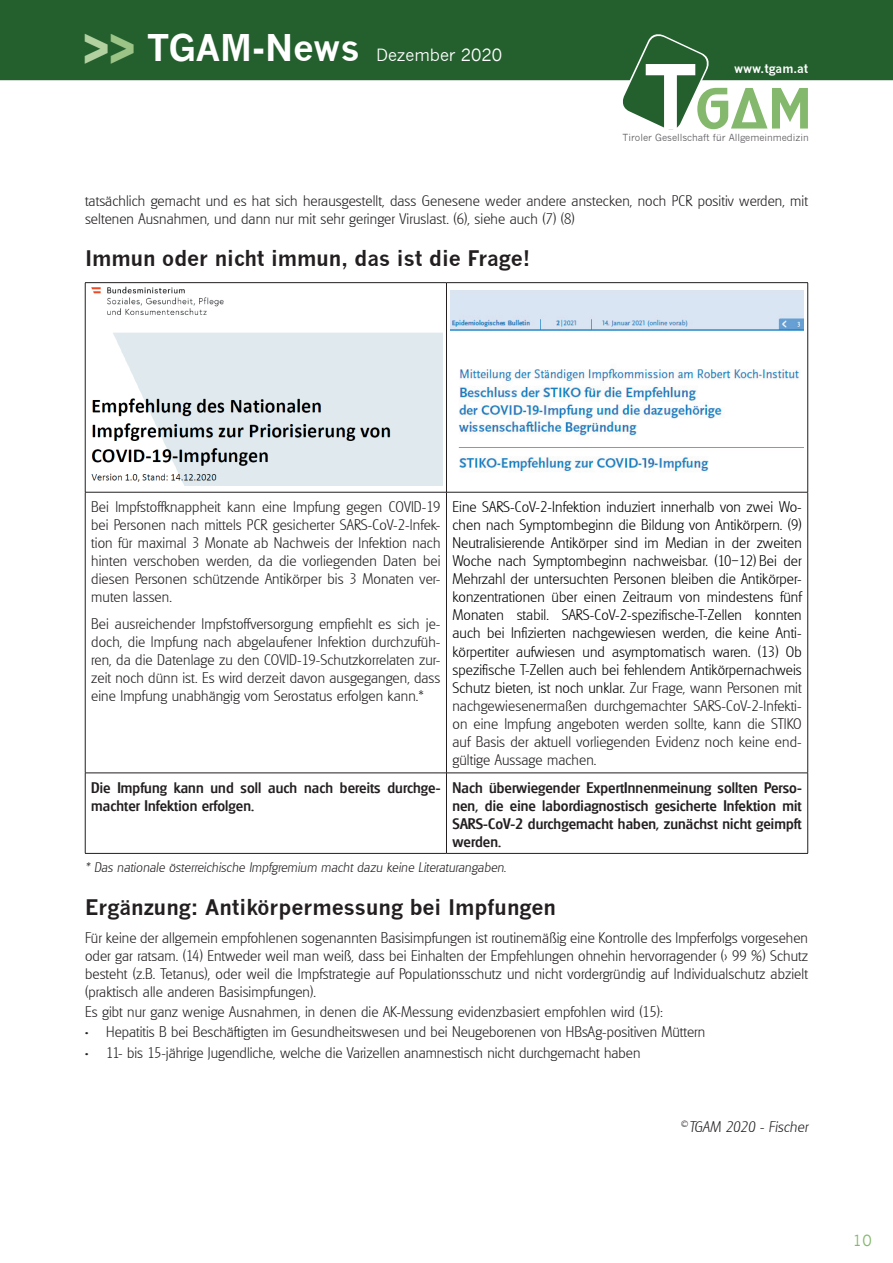
<style>
.page{position:relative;width:893px;height:1263px;background:#fff}
.page>*{position:absolute;margin:0;border:0;box-sizing:border-box;transform-origin:0 0}
.t1{font:700 87.6px "News Gothic";color:#fff}
.t2{font:700 21px "News Gothic";color:#231f20}
.t3{font:16.5px "News Gothic";color:#fff}
.t4{font:200 15px/18px "Glasgow";letter-spacing:.005em;color:#231f20;text-align:justify}
.t5{font:200 15px/18px "Glasgow";letter-spacing:.005em;color:#000001;text-align:justify}
.t6{font:500 15px/18px "Glasgow";letter-spacing:.005em;color:#231f20}
.t7{font:italic 200 15px "Glasgow";letter-spacing:.005em;color:#231f20}
.t8{font:15px "News Gothic";color:#84b86c}
.t9{font:italic 200 13.5px "Glasgow";letter-spacing:.005em;color:#231f20}
.t10{font:700 12px "News Gothic";color:#fff}
.t11{font:9.6px "News Gothic";letter-spacing:-.005em;color:#636366}
.s1{font-family:"Helvetica Neue LT Pro";font-weight:900;font-stretch:condensed;font-size:56.25px;color:#b3d1a0}
.s2{font-family:"Helvetica Neue LT Pro";font-weight:900;font-stretch:condensed;font-size:56.25px;color:#9cc486}
.s3{font-weight:700;font-size:36px}
.s4{color:#231f20}
.s5{font-weight:600}
</style>
<div class="page">
<div style="left:0;top:0;width:893px;height:80px;background:#245f2e"></div>
<svg style="left:617px;top:34px;width:191px;height:96px"></svg>
<hr style="left:85px;top:282px;width:361px;height:1px;background:#231f20">
<hr style="left:85px;top:283px;width:1px;height:209px;background:#231f20">
<hr style="left:446px;top:282px;width:362px;height:1px;background:#231f20">
<hr style="left:446px;top:283px;width:1px;height:209px;background:#231f20">
<hr style="left:807px;top:283px;width:1px;height:209px;background:#231f20">
<hr style="left:85px;top:492px;width:361px;height:1px;background:#231f20">
<hr style="left:85px;top:492px;width:1px;height:281px;background:#231f20">
<hr style="left:446px;top:492px;width:362px;height:1px;background:#231f20">
<hr style="left:446px;top:492px;width:1px;height:281px;background:#231f20">
<hr style="left:807px;top:492px;width:1px;height:281px;background:#231f20">
<hr style="left:85px;top:773px;width:361px;height:1px;background:#231f20">
<hr style="left:85px;top:773px;width:1px;height:80px;background:#231f20">
<hr style="left:446px;top:773px;width:362px;height:1px;background:#231f20">
<hr style="left:446px;top:773px;width:1px;height:80px;background:#231f20">
<hr style="left:807px;top:773px;width:1px;height:80px;background:#231f20">
<hr style="left:85px;top:853px;width:361px;height:1px;background:#231f20">
<hr style="left:446px;top:853px;width:362px;height:1px;background:#231f20">
<img style="left:91px;top:286px;width:351px;height:200px">
<img style="left:451px;top:290px;width:353px;height:182px">
<p class="t3" style="left:83px;top:46px;width:421px"><span class="s1">&gt;</span><span class="s2">&gt;</span> <span class="s3">TGAM-News</span> Dezember 2020</p>
<h1 class="t1" style="left:643px;top:44px;width:57px">T</h1>
<p class="t10" style="left:734px;top:61px;width:76px">www.tgam.at</p>
<p class="t11" style="left:622px;top:132px;width:188px">Tiroler Gesellschaft für Allgemeinmedizin</p>
<p class="t4" style="left:85px;top:191px;width:724px">tatsächlich gemacht und es hat sich herausgestellt, dass Genesene weder andere anstecken, noch PCR positiv werden, mit seltenen Ausnahmen, und dann nur mit sehr geringer Viruslast. (6), siehe auch (7) (8)</p>
<h2 class="t2" style="left:85px;top:245px;width:447px">Immun oder nicht immun, das ist die Frage!</h2>
<p class="t4" style="left:91px;top:498px;width:351px">Bei Impfstoffknappheit kann eine Impfung gegen COVID-19 bei Personen nach mittels PCR gesicherter SARS-CoV-2-Infek&shy;tion für maximal 3 Monate ab Nachweis der Infektion nach hinten verschoben werden, da die vorliegenden Daten bei diesen Personen schützende Antikörper bis 3 Monaten ver&shy;muten lassen.</p>
<p class="t4" style="left:91px;top:615px;width:351px">Bei ausreichender Impfstoffversorgung empfiehlt es sich je&shy;doch, die Impfung nach abgelaufener Infektion durchzufüh&shy;ren, da die Datenlage zu den COVID-19-Schutzkorrelaten zur&shy;zeit noch dünn ist. Es wird derzeit davon ausgegangen, dass eine Impfung unabhängig vom Serostatus erfolgen kann.*</p>
<p class="t5" style="left:452px;top:498px;width:351px">Eine SARS-CoV-2-Infektion induziert innerhalb von zwei Wo&shy;chen nach Symptombeginn die Bildung von Antikörpern. (9)<br>Neutralisierende Antikörper sind im Median in der zweiten Woche nach Symptombeginn nachweisbar. (10–12) Bei der Mehrzahl der untersuchten Personen bleiben die Antikörper&shy;konzentrationen über einen Zeitraum von mindestens fünf Monaten stabil. SARS-CoV-2-spezifische-T-Zellen konnten auch bei Infizierten nachgewiesen werden, die keine Anti&shy;körpertiter aufwiesen und asymptomatisch waren. (13) Ob spezifische T-Zellen auch bei fehlendem Antikörpernachweis Schutz bieten, ist noch unklar. <span class="s4">Zur Frage, wann Personen mit nachgewiesenermaßen durchgemachter SARS-CoV-2-Infekti&shy;on eine Impfung angeboten werden sollte, kann die STIKO auf Basis der aktuell vorliegenden Evidenz noch keine end&shy;gültige Aussage machen.</span></p>
<p class="t6" style="left:91px;top:779px;width:351px">Die Impfung kann und soll auch nach bereits durchge&shy;machter Infektion erfolgen.</p>
<p class="t6" style="left:452px;top:779px;width:351px;text-align:justify">Nach überwiegender ExpertInnenmeinung sollten Perso&shy;nen, die eine labordiagnostisch gesicherte Infektion mit SARS-CoV-2 durchgemacht haben, zunächst nicht geimpft werden.</p>
<p class="t9" style="left:85px;top:859px;width:423px">* Das nationale österreichische Impfgremium macht dazu keine Literaturangaben.</p>
<h2 class="t2" style="left:85px;top:894px;width:472px">Ergänzung: Antikörpermessung bei Impfungen</h2>
<p class="t4" style="left:85px;top:929px;width:724px">Für keine der allgemein empfohlenen sogenannten Basisimpfungen ist routinemäßig eine Kontrolle des Impferfolgs vorgesehen oder gar ratsam. (14) Entweder weil man weiß, dass bei Einhalten der Empfehlungen ohnehin hervorragender (&gt; 99 %) Schutz besteht (z.B. Tetanus), oder weil die Impfstrategie auf Populationsschutz und nicht vordergründig auf Individualschutz abzielt (praktisch alle anderen Basisimpfungen).</p>
<p class="t4" style="left:85px;top:1003px;width:580px">Es gibt nur ganz wenige Ausnahmen, in denen die AK-Messung evidenzbasiert empfohlen wird (15):</p>
<p class="t4" style="left:85px;top:1023px;width:622px"><span class="s5">•</span> Hepatitis B bei Beschäftigten im Gesundheitswesen und bei Neugeborenen von HBsAg-positiven Müttern</p>
<p class="t4" style="left:85px;top:1043px;width:557px"><span class="s5">•</span> 11- bis 15-jährige Jugendliche, welche die Varizellen anamnestisch nicht durchgemacht haben</p>
<p class="t7" style="left:680px;top:1117px;width:129px"><sup>©</sup>TGAM 2020 - Fischer</p>
<p class="t8" style="left:853px;top:1231px;width:20px">10</p>
</div>
